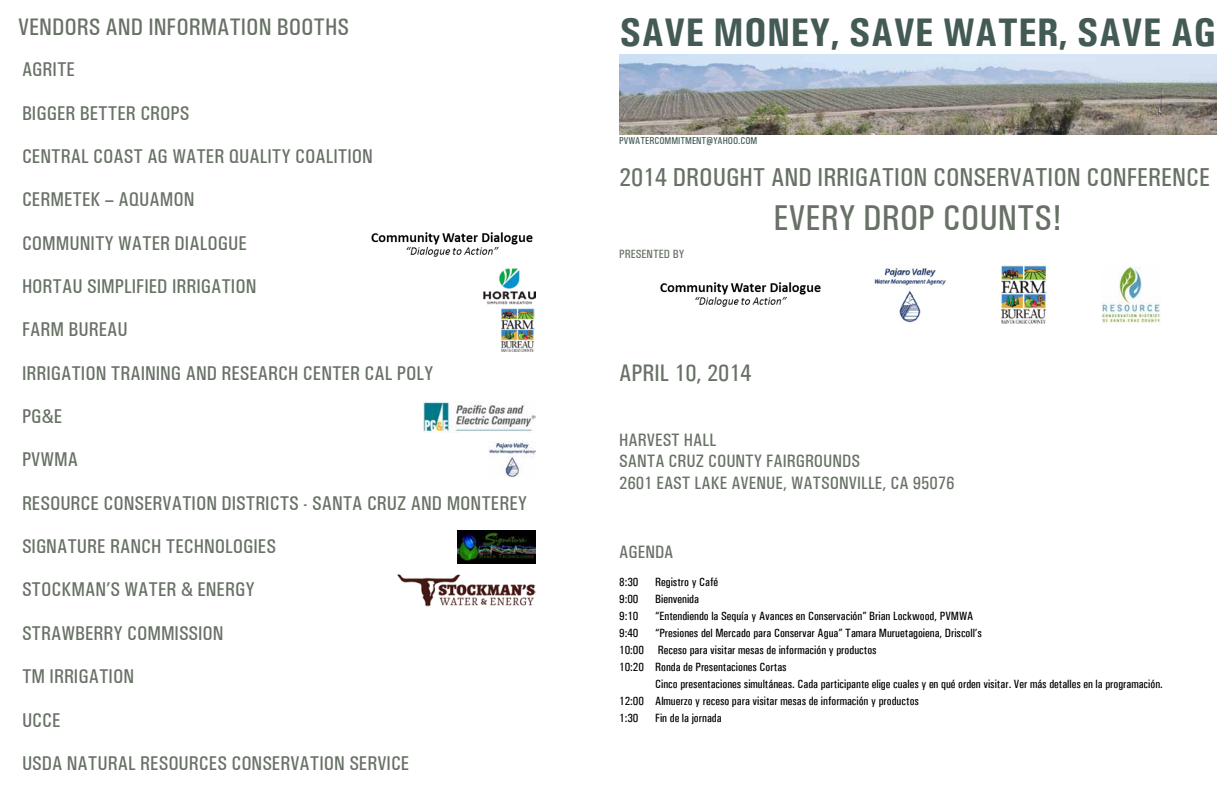
<style>
.page{position:relative;width:1224px;height:792px;background:#fff}
.page>*{position:absolute;margin:0;border:0;box-sizing:border-box;transform-origin:0 0}
.t1{font:700 condensed 40px "Univers";color:#435a55}
.t2{font:500 condensed 36px "Univers";color:#677165}
.t3{font:500 condensed 26px "Univers";color:#677165}
.t4{font:500 condensed 24px "Univers";color:#677165}
.t5{font:500 condensed 20px/43.4px "Univers";color:#677165}
.t6{font:500 condensed 18px/21.6px "Univers";color:#677165}
.t7{font:500 condensed 12px/17px "Univers";color:#000}
.t8{font:500 condensed 12px "Univers";color:#677165}
.t9{font:500 condensed 10px "Univers";color:#435a55}
</style>
<div class="page">
<img style="left:619px;top:55px;width:598px;height:79px">
<img style="left:874px;top:268px;width:72px;height:55px">
<img style="left:1001px;top:265px;width:46px;height:59px">
<img style="left:1102px;top:266px;width:59px;height:58px">
<img style="left:660px;top:282px;width:161px;height:25px">
<img style="left:483px;top:269px;width:52px;height:36px">
<img style="left:397px;top:574px;width:138px;height:33px">
<img style="left:423px;top:401px;width:112px;height:32px">
<img style="left:458px;top:530px;width:77px;height:34px">
<img style="left:501px;top:309px;width:33px;height:43px">
<img style="left:489px;top:441px;width:46px;height:37px">
<img style="left:371px;top:232px;width:162px;height:25px">
<h3 class="t4" style="left:18px;top:13px;width:332px">VENDORS AND INFORMATION BOOTHS</h3>
<p class="t5" style="left:22px;top:48px;width:507px">AGRITE<br>BIGGER BETTER CROPS<br>CENTRAL COAST AG WATER QUALITY COALITION<br>CERMETEK – AQUAMON<br>COMMUNITY WATER DIALOGUE<br>HORTAU SIMPLIFIED IRRIGATION<br>FARM BUREAU<br>IRRIGATION TRAINING AND RESEARCH CENTER CAL POLY<br>PG&amp;E<br>PVWMA<br>RESOURCE CONSERVATION DISTRICTS - SANTA CRUZ AND MONTEREY<br>SIGNATURE RANCH TECHNOLOGIES<br>STOCKMAN’S WATER &amp; ENERGY<br>STRAWBERRY COMMISSION<br>TM IRRIGATION<br>UCCE<br>USDA NATURAL RESOURCES CONSERVATION SERVICE</p>
<h1 class="t1" style="left:619px;top:8px;width:598px">SAVE MONEY, SAVE WATER, SAVE AG</h1>
<p class="t9" style="left:619px;top:135px;width:140px">PVWATERCOMMITMENT@YAHOO.COM</p>
<h3 class="t3" style="left:619px;top:162px;width:592px">2014 DROUGHT AND IRRIGATION CONSERVATION CONFERENCE</h3>
<h2 class="t2" style="left:774px;top:196px;width:290px">EVERY DROP COUNTS!</h2>
<p class="t8" style="left:619px;top:247px;width:67px">PRESENTED BY</p>
<h3 class="t4" style="left:619px;top:359px;width:134px">APRIL 10, 2014</h3>
<h3 class="t6" style="left:619px;top:429px;width:337px">HARVEST HALL<br>SANTA CRUZ COUNTY FAIRGROUNDS<br>2601 EAST LAKE AVENUE, WATSONVILLE, CA 95076</h3>
<h3 class="t6" style="left:619px;top:541px;width:56px">AGENDA</h3>
<p class="t7" style="left:619px;top:573px;width:101px">8:30 REGISTRO Y CAFÉ<br>9:00 BIENVENIDA<br>9:10</p>
<p class="t7" style="left:655px;top:607px;width:319px">“ENTENDIENDO LA SEQUÍA Y AVANCES EN CONSERVACIÓN” BRIAN LOCKWOOD, PVMWA</p>
<p class="t7" style="left:619px;top:624px;width:364px;text-indent:36px">“PRESIONES DEL MERCADO PARA CONSERVAR AGUA” TAMARA MURUETAGOIENA, DRISCOLL’S<br>10:00 RECESO PARA VISITAR MESAS DE INFORMACIÓN Y PRODUCTOS<br>10:20 RONDA DE PRESENTACIONES CORTAS</p>
<p class="t7" style="left:619px;top:675px;width:545px;text-indent:36px">CINCO PRESENTACIONES SIMULTÁNEAS. CADA PARTICIPANTE ELIGE CUALES Y EN QUÉ ORDEN VISITAR. VER MÁS DETALLES EN LA PROGRAMACIÓN.<br>12:00 ALMUERZO Y RECESO PARA VISITAR MESAS DE INFORMACIÓN Y PRODUCTOS<br>1:30 FIN DE LA JORNADA</p>
<p class="t7" style="left:619px;top:624px;width:21px">9:40</p>
</div>
